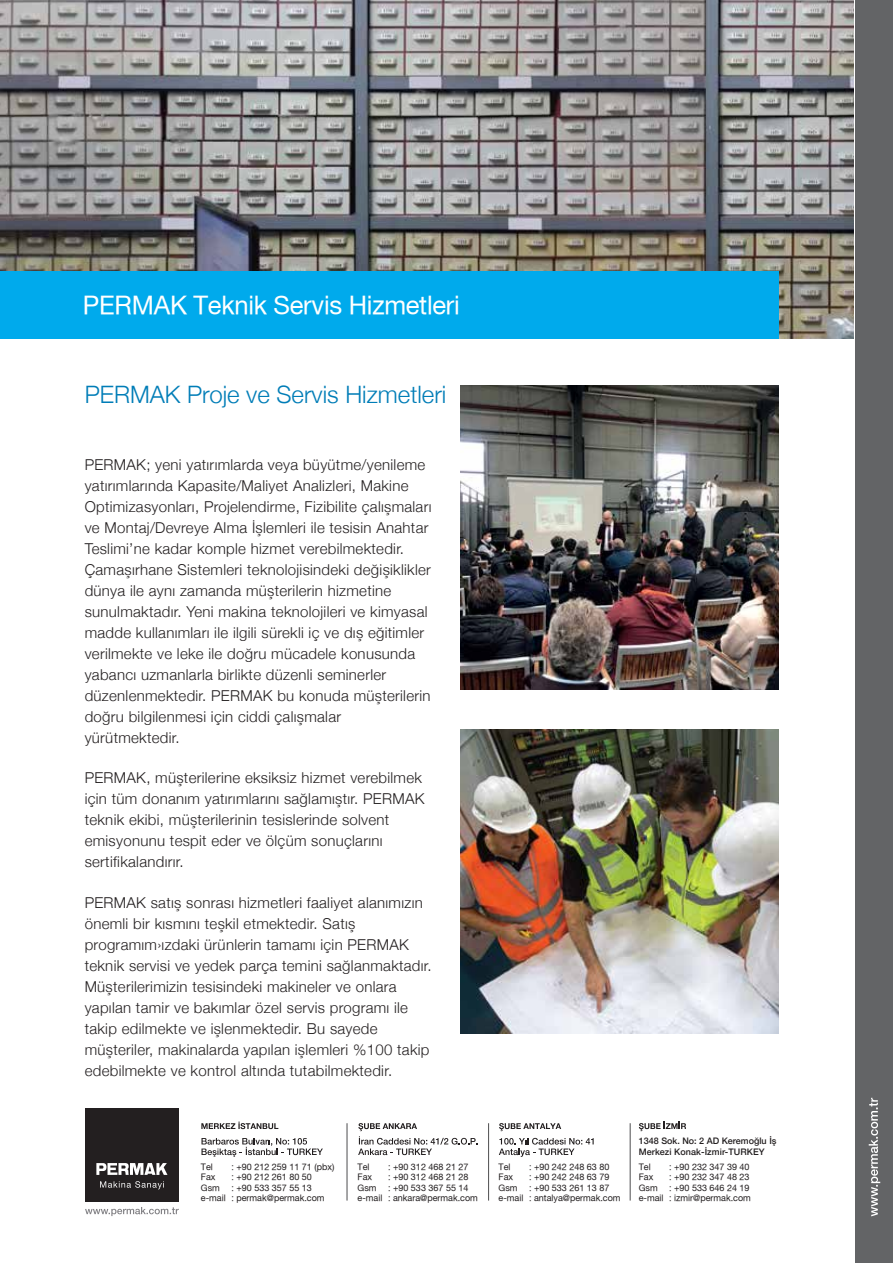
<style>
.page{position:relative;width:893px;height:1263px;background:#fff}
.page>*{position:absolute;margin:0;border:0;box-sizing:border-box;transform-origin:0 0}
.t1{font:25.5px "Helvetica T";letter-spacing:-.01em;color:#fff}
.t2{font:300 24px "Helvetica Neue";color:#007db7}
.t3{font:300 15px/21px "Helvetica Neue";letter-spacing:.02em;color:#231f20}
.t4{font:9px/10.4px "Helvetica T";color:#231f20}
.t5{font:500 9px/10.5px "Helvetica Neue";color:#231f20}
</style>
<div class="page">
<img style="left:0;top:0;width:854px;height:339px">
<svg style="left:85px;top:1207px;width:94px;height:9px"></svg>
<div style="left:85px;top:1108px;width:94px;height:93px;background:#231f20"></div>
<svg style="left:96px;top:1163px;width:71px;height:12px"></svg>
<svg style="left:100px;top:1181px;width:64px;height:8px"></svg>
<div style="left:855px;top:0;width:38px;height:1263px;background:#636466"></div>
<svg style="left:869px;top:1098px;width:11px;height:118px"></svg>
<div style="left:0;top:271px;width:778px;height:68px;background:#00aaec"></div>
<img style="left:460px;top:385px;width:318px;height:305px">
<img style="left:460px;top:729px;width:318px;height:305px">
<hr style="left:347px;top:1123px;width:1px;height:77px;background:#4d4d4f">
<hr style="left:630px;top:1123px;width:1px;height:77px;background:#4d4d4f">
<hr style="left:488px;top:1123px;width:1px;height:77px;background:#4d4d4f">
<svg style="left:201px;top:1138px;width:122px;height:19px"></svg>
<svg style="left:499px;top:1138px;width:95px;height:19px"></svg>
<svg style="left:201px;top:1122px;width:77px;height:7px"></svg>
<svg style="left:358px;top:1123px;width:120px;height:32px"></svg>
<svg style="left:499px;top:1123px;width:62px;height:8px"></svg>
<svg style="left:639px;top:1122px;width:47px;height:9px"></svg>
<h1 class="t1" style="left:83px;top:290px;width:378px">PERMAK Teknik Servis Hizmetleri</h1>
<h2 class="t2" style="left:85px;top:375px;width:363px">PERMAK Proje ve Servis Hizmetleri</h2>
<p class="t3" style="left:85px;top:453px;width:348px">PERMAK; yeni yatırımlarda veya büyütme/yenileme yatırımlarında Kapasite/Maliyet Analizleri, Makine Optimizasyonları, Projelendirme, Fizibilite çalışmaları ve Montaj/Devreye Alma İşlemleri ile tesisin Anahtar Teslimi’ne kadar komple hizmet verebilmektedir.<br>Çamaşırhane Sistemleri teknolojisindeki değişiklikler dünya ile aynı zamanda müşterilerin hizmetine sunulmaktadır. Yeni makina teknolojileri ve kimyasal madde kullanımları ile ilgili sürekli iç ve dış eğitimler verilmekte ve leke ile doğru mücadele konusunda yabancı uzmanlarla birlikte düzenli seminerler düzenlenmektedir. PERMAK bu konuda müşterilerin doğru bilgilenmesi için ciddi çalışmalar yürütmektedir.</p>
<p class="t3" style="left:85px;top:766px;width:341px">PERMAK, müşterilerine eksiksiz hizmet verebilmek için tüm donanım yatırımlarını sağlamıştır. PERMAK teknik ekibi, müşterilerinin tesislerinde solvent emisyonunu tespit eder ve ölçüm sonuçlarını sertifikalandırır.</p>
<p class="t3" style="left:85px;top:891px;width:349px">PERMAK satış sonrası hizmetleri faaliyet alanımızın önemli bir kısmını teşkil etmektedir. Satış programım›ızdaki ürünlerin tamamı için PERMAK teknik servisi ve yedek parça temini sağlanmaktadır.<br>Müşterilerimizin tesisindeki makineler ve onlara yapılan tamir ve bakımlar özel servis programı ile takip edilmekte ve işlenmektedir. Bu sayede müşteriler, makinalarda yapılan işlemleri %100 takip edebilmekte ve kontrol altında tutabilmektedir.</p>
<p class="t4" style="left:201px;top:1161px;width:14px">Tel</p>
<p class="t4" style="left:231px;top:1161px;width:104px">: +90 212 259 11 71 (pbx)</p>
<p class="t4" style="left:201px;top:1172px;width:16px">Fax</p>
<p class="t4" style="left:231px;top:1172px;width:82px">: +90 212 261 80 50</p>
<p class="t4" style="left:201px;top:1182px;width:21px">Gsm</p>
<p class="t4" style="left:201px;top:1182px;width:125px;text-indent:30px">: +90 533 357 55 13 e-mail : permak@permak.com</p>
<p class="t4" style="left:358px;top:1161px;width:14px">Tel</p>
<p class="t4" style="left:388px;top:1161px;width:82px">: +90 312 468 21 27</p>
<p class="t4" style="left:358px;top:1172px;width:16px">Fax</p>
<p class="t4" style="left:388px;top:1172px;width:82px">: +90 312 468 21 28</p>
<p class="t4" style="left:358px;top:1182px;width:21px">Gsm</p>
<p class="t4" style="left:358px;top:1182px;width:122px;text-indent:30px">: +90 533 367 55 14 e-mail : ankara@permak.com</p>
<p class="t4" style="left:499px;top:1161px;width:14px">Tel</p>
<p class="t4" style="left:529px;top:1161px;width:82px">: +90 242 248 63 80</p>
<p class="t4" style="left:499px;top:1172px;width:16px">Fax</p>
<p class="t4" style="left:529px;top:1172px;width:82px">: +90 242 248 63 79</p>
<p class="t4" style="left:499px;top:1182px;width:21px">Gsm</p>
<p class="t4" style="left:499px;top:1182px;width:124px;text-indent:30px">: +90 533 261 13 87 e-mail : antalya@permak.com</p>
<p class="t5" style="left:639px;top:1135px;width:139px">1348 Sok. No: 2 AD Keremoğlu İş<br>Merkezi Konak-İzmir-TURKEY</p>
<p class="t4" style="left:639px;top:1161px;width:14px">Tel</p>
<p class="t4" style="left:669px;top:1161px;width:82px">: +90 232 347 39 40</p>
<p class="t4" style="left:639px;top:1172px;width:16px">Fax</p>
<p class="t4" style="left:669px;top:1172px;width:82px">: +90 232 347 48 23</p>
<p class="t4" style="left:639px;top:1182px;width:21px">Gsm</p>
<p class="t4" style="left:639px;top:1182px;width:114px;text-align:right">: +90 533 646 24 19<br>e-mail : izmir@permak.com</p>
</div>
